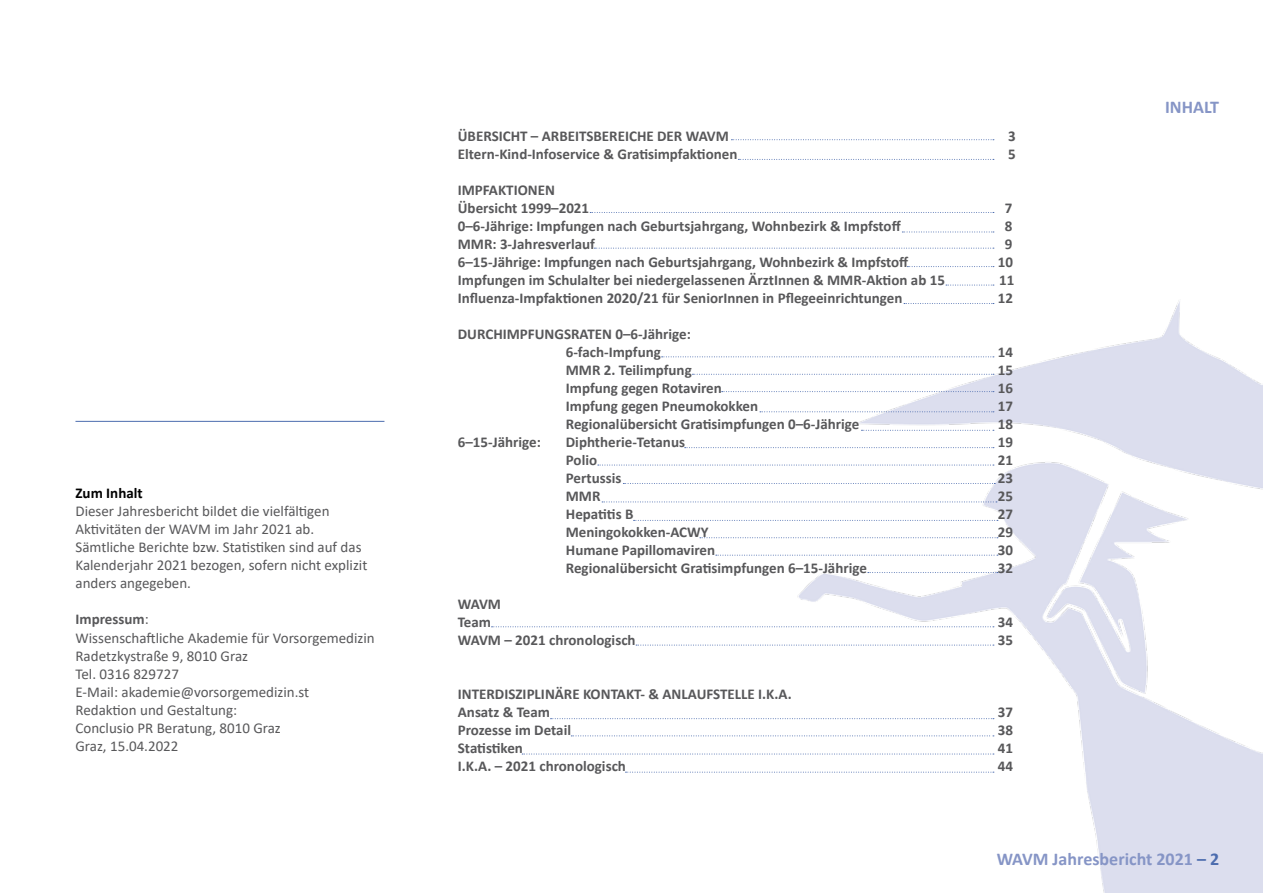
<style>
.page{position:relative;width:1263px;height:893px;background:#fff}
.page>*{position:absolute;margin:0;border:0;box-sizing:border-box;transform-origin:0 0}
.t1{font:700 18px "Calibri";color:#8695c6}
.t2{font:700 15px/18px "Calibri";color:#58585a}
.t3{font:15px/18px "Calibri";color:#58585a}
.t4{font:700 15px "Calibri";color:#000}
.t5{font:700 15px/18px "Calibri";letter-spacing:-.025em;color:#58585a}
.s1{font-weight:700}
.s2{color:#4c6cae}
</style>
<div class="page">
<img style="left:774px;top:285px;width:489px;height:608px">
<hr style="left:75px;top:421px;width:309px;height:1px;background:#4c6cae">
<svg style="left:731px;top:139px;width:263px;height:1px"></svg>
<svg style="left:738px;top:159px;width:256px;height:1px"></svg>
<svg style="left:590px;top:212px;width:404px;height:1px"></svg>
<svg style="left:902px;top:232px;width:92px;height:1px"></svg>
<svg style="left:907px;top:266px;width:87px;height:1px"></svg>
<svg style="left:904px;top:303px;width:90px;height:1px"></svg>
<svg style="left:594px;top:248px;width:400px;height:1px"></svg>
<svg style="left:946px;top:285px;width:48px;height:1px"></svg>
<svg style="left:662px;top:356px;width:332px;height:1px"></svg>
<svg style="left:692px;top:374px;width:302px;height:1px"></svg>
<svg style="left:722px;top:391px;width:272px;height:1px"></svg>
<svg style="left:760px;top:411px;width:234px;height:1px"></svg>
<svg style="left:861px;top:430px;width:133px;height:1px"></svg>
<svg style="left:685px;top:447px;width:309px;height:1px"></svg>
<svg style="left:598px;top:465px;width:396px;height:1px"></svg>
<svg style="left:623px;top:483px;width:372px;height:1px"></svg>
<svg style="left:602px;top:502px;width:395px;height:1px"></svg>
<svg style="left:633px;top:520px;width:365px;height:1px"></svg>
<svg style="left:700px;top:537px;width:298px;height:1px"></svg>
<svg style="left:716px;top:555px;width:282px;height:1px"></svg>
<svg style="left:868px;top:572px;width:130px;height:1px"></svg>
<svg style="left:491px;top:626px;width:503px;height:1px"></svg>
<svg style="left:636px;top:645px;width:358px;height:1px"></svg>
<svg style="left:550px;top:718px;width:444px;height:1px"></svg>
<svg style="left:571px;top:735px;width:423px;height:1px"></svg>
<svg style="left:522px;top:754px;width:472px;height:1px"></svg>
<svg style="left:625px;top:772px;width:369px;height:1px"></svg>
<p class="t4" style="left:75px;top:483px;width:69px">Zum Inhalt</p>
<p class="t3" style="left:75px;top:502px;width:293px">Dieser Jahresbericht bildet die vielfältigen Aktivitäten der WAVM im Jahr 2021 ab.<br>Sämtliche Berichte bzw. Statistiken sind auf das Kalenderjahr 2021 bezogen, sofern nicht explizit anders angegeben.</p>
<p class="t3" style="left:75px;top:610px;width:301px"><span class="s1">Impressum</span>:<br>Wissenschaftliche Akademie für Vorsorgemedizin<br>Radetzkystraße 9, 8010 Graz<br>Tel. 0316 829727<br>E-Mail: akademie@vorsorgemedizin.st<br>Redaktion und Gestaltung:<br>Conclusio PR Beratung, 8010 Graz<br>Graz, 15.04.2022</p>
<p class="t2" style="left:458px;top:127px;width:273px">ÜBERSICHT – ARBEITSBEREICHE DER WAVM</p>
<p class="t2" style="left:1008px;top:127px;width:9px">3</p>
<p class="t2" style="left:458px;top:145px;width:281px">Eltern-Kind-Infoservice &amp; Gratisimpfaktionen</p>
<p class="t2" style="left:1008px;top:145px;width:9px">5</p>
<p class="t2" style="left:458px;top:181px;width:133px">IMPFAKTIONEN<br>Übersicht 1999–2021</p>
<p class="t2" style="left:1005px;top:199px;width:9px">7</p>
<p class="t2" style="left:458px;top:217px;width:444px">0–6-Jährige: Impfungen nach Geburtsjahrgang, Wohnbezirk &amp; Impfstoff</p>
<p class="t2" style="left:1005px;top:217px;width:9px">8</p>
<p class="t2" style="left:458px;top:235px;width:139px">MMR: 3-Jahresverlauf</p>
<p class="t2" style="left:1005px;top:235px;width:9px">9</p>
<p class="t2" style="left:458px;top:253px;width:452px">6–15-Jährige: Impfungen nach Geburtsjahrgang, Wohnbezirk &amp; Impfstoff</p>
<p class="t2" style="left:998px;top:253px;width:17px">10</p>
<p class="t2" style="left:458px;top:271px;width:489px">Impfungen im Schulalter bei niedergelassenen ÄrztInnen &amp; MMR-Aktion ab 15</p>
<p class="t2" style="left:999px;top:271px;width:17px">11</p>
<p class="t2" style="left:458px;top:289px;width:446px">Influenza-Impfaktionen 2020/21 für SeniorInnen in Pflegeeinrichtungen</p>
<p class="t2" style="left:998px;top:289px;width:17px">12</p>
<p class="t2" style="left:566px;top:325px;width:127px;text-indent:-108px">DURCHIMPFUNGSRATEN 0–6-Jährige:<br>6-fach-Impfung</p>
<p class="t2" style="left:998px;top:343px;width:17px">14</p>
<p class="t2" style="left:566px;top:361px;width:127px">MMR 2. Teilimpfung</p>
<p class="t2" style="left:998px;top:361px;width:17px">15</p>
<p class="t2" style="left:566px;top:379px;width:157px">Impfung gegen Rotaviren</p>
<p class="t2" style="left:998px;top:379px;width:17px">16</p>
<p class="t2" style="left:566px;top:397px;width:194px">Impfung gegen Pneumokokken</p>
<p class="t2" style="left:998px;top:397px;width:17px">17</p>
<p class="t2" style="left:566px;top:415px;width:295px">Regionalübersicht Gratisimpfungen 0–6-Jährige</p>
<p class="t2" style="left:998px;top:415px;width:17px">18</p>
<p class="t2" style="left:458px;top:433px;width:84px">6–15-Jährige:</p>
<p class="t2" style="left:566px;top:433px;width:121px">Diphtherie-Tetanus</p>
<p class="t2" style="left:998px;top:433px;width:17px">19</p>
<p class="t2" style="left:566px;top:451px;width:33px">Polio</p>
<p class="t2" style="left:998px;top:451px;width:17px">21</p>
<p class="t2" style="left:566px;top:469px;width:57px">Pertussis</p>
<p class="t2" style="left:998px;top:469px;width:17px">23</p>
<p class="t2" style="left:566px;top:487px;width:36px">MMR</p>
<p class="t2" style="left:998px;top:487px;width:17px">25</p>
<p class="t2" style="left:566px;top:505px;width:69px">Hepatitis B</p>
<p class="t2" style="left:998px;top:505px;width:17px">27</p>
<p class="t2" style="left:566px;top:523px;width:144px">Meningokokken-ACWY</p>
<p class="t2" style="left:998px;top:523px;width:17px">29</p>
<p class="t2" style="left:566px;top:541px;width:151px">Humane Papillomaviren</p>
<p class="t2" style="left:998px;top:541px;width:17px">30</p>
<p class="t2" style="left:566px;top:559px;width:303px">Regionalübersicht Gratisimpfungen 6–15-Jährige</p>
<p class="t2" style="left:998px;top:559px;width:17px">32</p>
<p class="t5" style="left:458px;top:595px;width:45px">WAVM<br>Team</p>
<p class="t2" style="left:998px;top:613px;width:17px">34</p>
<p class="t2" style="left:458px;top:631px;width:179px">WAVM – 2021 chronologisch</p>
<p class="t2" style="left:998px;top:631px;width:17px">35</p>
<p class="t2" style="left:458px;top:685px;width:335px">INTERDISZIPLINÄRE KONTAKT- &amp; ANLAUFSTELLE I.K.A.<br>Ansatz &amp; Team</p>
<p class="t2" style="left:998px;top:703px;width:17px">37</p>
<p class="t2" style="left:458px;top:721px;width:115px">Prozesse im Detail</p>
<p class="t2" style="left:998px;top:721px;width:17px">38</p>
<p class="t2" style="left:458px;top:739px;width:67px">Statistiken</p>
<p class="t2" style="left:998px;top:739px;width:17px">41</p>
<p class="t2" style="left:458px;top:757px;width:170px">I.K.A. – 2021 chronologisch</p>
<p class="t2" style="left:998px;top:757px;width:17px">44</p>
<p class="t1" style="left:1165px;top:95px;width:56px">INHALT</p>
<p class="t1" style="left:997px;top:846px;width:224px">WAVM Jahresbericht 2021 <span class="s2">– 2</span></p>
</div>
